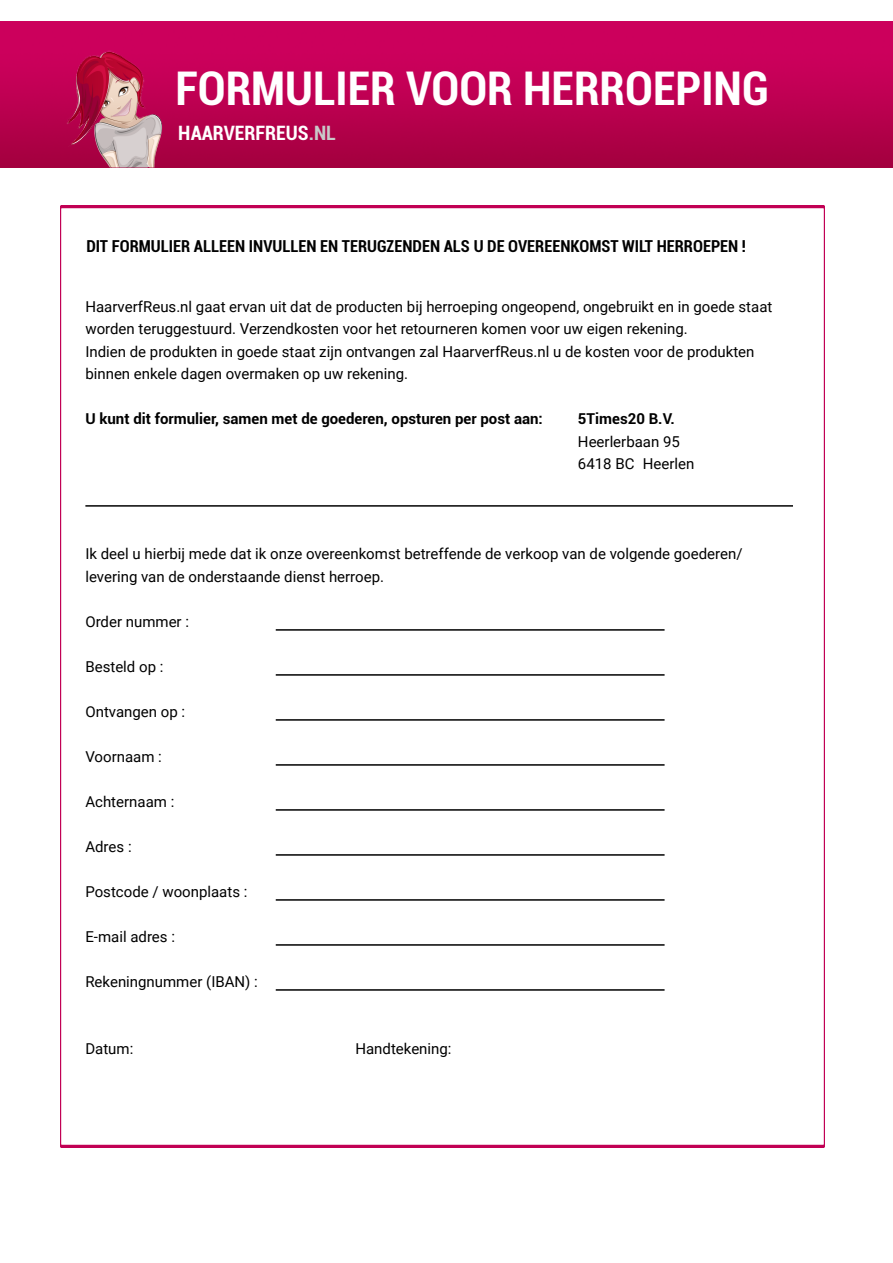
<style>
.page{position:relative;width:893px;height:1263px;background:#fff}
.page>*{position:absolute;margin:0;border:0;box-sizing:border-box;transform-origin:0 0}
.t1{font:700 condensed 46.5px "Roboto";color:#fff}
.t2{font:700 condensed 19.8px "Roboto";color:#fff}
.t3{font:700 condensed 16.5px "Roboto";color:#000}
.t4{font:15px/22.5px "Roboto";color:#000}
.t5{font:700 15px "Roboto";color:#000}
.s1{color:#c9c9c9}
</style>
<div class="page">
<img style="left:0;top:21px;width:893px;height:1127px">
<img style="left:60px;top:206px;width:765px;height:941px">
<hr style="left:276px;top:629px;width:388px;height:2px;background:#000">
<hr style="left:276px;top:674px;width:388px;height:2px;background:#000">
<hr style="left:276px;top:719px;width:388px;height:2px;background:#000">
<hr style="left:276px;top:764px;width:388px;height:2px;background:#000">
<hr style="left:276px;top:809px;width:388px;height:2px;background:#000">
<hr style="left:276px;top:854px;width:388px;height:2px;background:#000">
<hr style="left:276px;top:899px;width:388px;height:2px;background:#000">
<hr style="left:276px;top:944px;width:388px;height:2px;background:#000">
<hr style="left:276px;top:989px;width:388px;height:2px;background:#000">
<hr style="left:85px;top:505px;width:708px;height:2px;background:#000">
<h1 class="t1" style="left:175px;top:56px;width:595px">FORMULIER VOOR HERROEPING</h1>
<h2 class="t2" style="left:178px;top:120px;width:159px">HAARVERFREUS<span class="s1">.NL</span></h2>
<p class="t3" style="left:86px;top:234px;width:661px">DIT FORMULIER ALLEEN INVULLEN EN TERUGZENDEN ALS U DE OVEREENKOMST WILT HERROEPEN !</p>
<p class="t4" style="left:85px;top:295px;width:688px">HaarverfReus.nl gaat ervan uit dat de producten bij herroeping ongeopend, ongebruikt en in goede staat worden teruggestuurd. Verzendkosten voor het retourneren komen voor uw eigen rekening.<br>Indien de produkten in goede staat zijn ontvangen zal HaarverfReus.nl u de kosten voor de produkten binnen enkele dagen overmaken op uw rekening.</p>
<p class="t5" style="left:85px;top:408px;width:459px">U kunt dit formulier, samen met de goederen, opsturen per post aan:</p>
<p class="t5" style="left:578px;top:408px;width:98px">5Times20 B.V.</p>
<p class="t4" style="left:578px;top:430px;width:118px">Heerlerbaan 95<br>6418 BC Heerlen</p>
<p class="t4" style="left:85px;top:542px;width:658px">Ik deel u hierbij mede dat ik onze overeenkomst betreffende de verkoop van de volgende goederen/ levering van de onderstaande dienst herroep.</p>
<p class="t4" style="left:85px;top:610px;width:105px">Order nummer :</p>
<p class="t4" style="left:85px;top:655px;width:80px">Besteld op :</p>
<p class="t4" style="left:85px;top:700px;width:101px">Ontvangen op :</p>
<p class="t4" style="left:85px;top:745px;width:78px">Voornaam :</p>
<p class="t4" style="left:85px;top:790px;width:90px">Achternaam :</p>
<p class="t4" style="left:85px;top:835px;width:48px">Adres :</p>
<p class="t4" style="left:85px;top:880px;width:164px">Postcode / woonplaats :</p>
<p class="t4" style="left:85px;top:925px;width:91px">E-mail adres :</p>
<p class="t4" style="left:85px;top:970px;width:174px">Rekeningnummer (IBAN) :</p>
<p class="t4" style="left:85px;top:1037px;width:49px">Datum:</p>
<p class="t4" style="left:355px;top:1037px;width:98px">Handtekening:</p>
</div>
